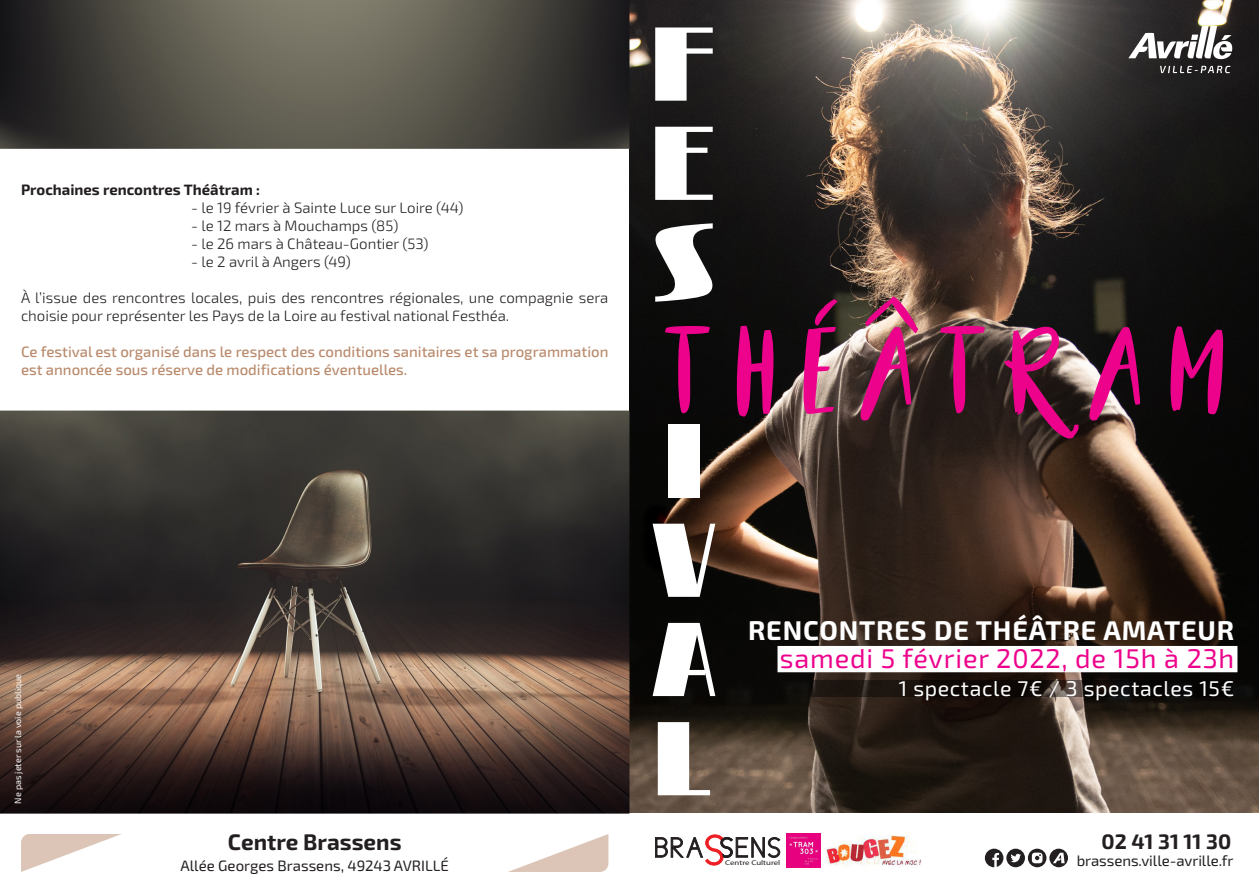
<style>
.page{position:relative;width:1259px;height:893px;background:#fff}
.page>*{position:absolute;margin:0;border:0;box-sizing:border-box;transform-origin:0 0}
.t1{font:106.95px/99.1px "Riemann Theatre";color:#fff;text-align:justify}
.t2{font:88.65px "Beautyandthe Beast";letter-spacing:.32em;color:#ed028c}
.t3{font:27px "Exo 2";letter-spacing:.03em;color:#ed028c}
.t4{font:700 27px "Exo 2";letter-spacing:.03em;color:#fff}
.t5{font:700 22.5px "Exo 2";color:#231f20}
.t6{font:21.3px "Exo 2";letter-spacing:.03em;color:#fff}
.t7{font:700 21px "Exo 2";color:#231f20}
.t8{font:300 15px/18px "Exo 2";color:#231f20}
.t9{font:500 15px/18px "Exo 2";color:#b98a6c}
.t10{font:15px "Exo 2";letter-spacing:-.005em;color:#231f20}
.t11{font:700 15px "Exo 2";color:#231f20}
.t12{font:9px "Exo 2";color:#fff}
.t13{font:7.05px "Myriad Pro";color:#231f20;scale:1.26 1}
</style>
<div class="page">
<img style="left:629px;top:0;width:630px;height:814px">
<svg style="left:1160px;top:66px;width:70px;height:7px"></svg>
<svg style="left:1128px;top:26px;width:105px;height:33px"></svg>
<svg style="left:985px;top:849px;width:83px;height:18px"></svg>
<svg style="left:811px;top:681px;width:422px;height:16px;background:#17110e"></svg>
<div style="left:777px;top:646px;width:460px;height:26px;background:#fff"></div>
<svg style="left:655px;top:835px;width:125px;height:30px"></svg>
<img style="left:787px;top:834px;width:33px;height:33px">
<img style="left:826px;top:835px;width:95px;height:31px">
<img style="left:0;top:0;width:629px;height:814px">
<svg style="left:508px;top:834px;width:100px;height:38px"></svg>
<svg style="left:21px;top:834px;width:100px;height:38px"></svg>
<p class="t11" style="left:21px;top:181px;width:240px">Prochaines rencontres Théâtram :</p>
<p class="t8" style="left:191px;top:199px;width:274px">- le 19 février à Sainte Luce sur Loire (44)</p>
<p class="t8" style="left:191px;top:217px;width:209px">- le 12 mars à Mouchamps (85)</p>
<p class="t8" style="left:191px;top:235px;width:239px">- le 26 mars à Château-Gontier (53)</p>
<p class="t8" style="left:191px;top:253px;width:161px">- le 2 avril à Angers (49)</p>
<p class="t8" style="left:21px;top:289px;width:589px">À l’issue des rencontres locales, puis des rencontres régionales, une compagnie sera choisie pour représenter les Pays de la Loire au festival national Festhéa.</p>
<p class="t9" style="left:21px;top:343px;width:589px">Ce festival est organisé dans le respect des conditions sanitaires et sa programmation est annoncée sous réserve de modifications éventuelles.</p>
<p class="t12" style="left:13px;top:804px;width:131px;rotate:-90deg">Ne pas jeter sur la voie publique</p>
<h3 class="t5" style="left:228px;top:828px;width:175px">Centre Brassens</h3>
<p class="t10" style="left:180px;top:857px;width:270px">Allée Georges Brassens, 49243 AVRILLÉ</p>
<h1 class="t1" style="left:655px;top:15px;width:64px">F E S</h1>
<h2 class="t2" style="left:665px;top:310px;width:560px">THÉÂTRAM</h2>
<h1 class="t1" style="left:655px;top:411px;width:64px;text-align:left">I<br>V<br>A<br>L</h1>
<h3 class="t4" style="left:748px;top:615px;width:488px">RENCONTRES DE THÉÂTRE AMATEUR</h3>
<h3 class="t3" style="left:780px;top:643px;width:456px">samedi 5 février 2022, de 15h à 23h</h3>
<h3 class="t6" style="left:899px;top:676px;width:337px">1 spectacle 7€ / 3 spectacles 15€</h3>
<p class="t13" style="left:725px;top:858px;width:45px">Centre Culturel</p>
<h3 class="t7" style="left:1101px;top:829px;width:131px">02 41 31 11 30</h3>
<p class="t10" style="left:1076px;top:852px;width:158px">brassens.ville-avrille.fr</p>
</div>
